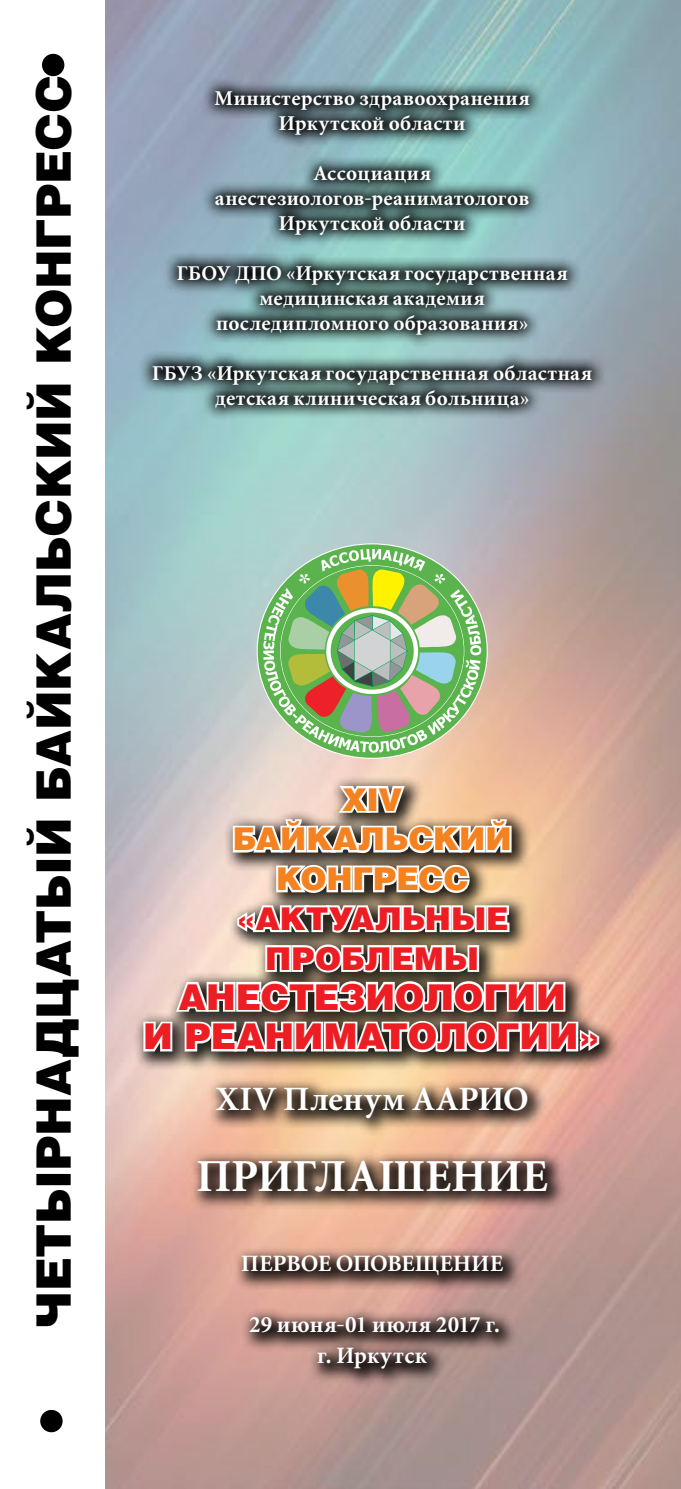
<style>
.page{position:relative;width:681px;height:1489px;background:#fff}
.page>*{position:absolute;margin:0;border:0;box-sizing:border-box;transform-origin:0 0}
.t1{font:900 47.5px "Helios";letter-spacing:-.005em;color:#000}
.t2{font:700 45px "Miniature";letter-spacing:.005em;color:#fff}
.t3{font:900 35.5px/39.8px "Helios";letter-spacing:-.005em;color:#ed1d24;text-align:center}
.t4{font:700 33.5px "Miniature";letter-spacing:.015em;color:#fff}
.t5{font:900 31.5px/39.8px "Helios";letter-spacing:-.005em;color:#f58220;text-align:center}
.t6{font:900 31.5px/39.8px "Helios";letter-spacing:-.005em;color:#ed1d24;text-align:center}
.t7{font:700 23px/31px "Miniature";letter-spacing:.01em;color:#fff;text-align:center}
.t8{font:700 20.75px/25px "Miniature";letter-spacing:.02em;color:#fff;text-align:center}
</style>
<div class="page">
<img style="left:105px;top:0;width:575px;height:1488px">
<svg style="left:138px;top:76px;width:468px;height:345px;background:#6d8a8f"></svg>
<div style="left:133px;top:775px;width:486px;height:613px;background:#000;opacity:.85"></div>
<svg style="left:141px;top:782px;width:461px;height:273px"></svg>
<div style="left:42px;top:54px;width:22px;height:22px;background:#000;border-radius:50%"></div>
<div style="left:40px;top:1409px;width:23px;height:22px;background:#000;border-radius:50%"></div>
<svg style="left:263px;top:549px;width:218px;height:203px;background:#a8ca9d"></svg>
<div style="left:280px;top:565px;width:183px;height:171px;background:#5bb34d;border-radius:50%"></div>
<svg style="left:288px;top:569px;width:168px;height:163px"></svg>
<h1 class="t1" style="left:27px;top:1328px;width:1255px;rotate:-90deg">ЧЕТЫРНАДЦАТЫЙ БАЙКАЛЬСКИЙ КОНГРЕСС</h1>
<p class="t8" style="left:214px;top:87px;width:316px">Министерство здравоохранения<br>Иркутской области</p>
<p class="t8" style="left:215px;top:162px;width:316px">Ассоциация анестезиологов-реаниматологов<br>Иркутской области</p>
<p class="t8" style="left:176px;top:262px;width:392px">ГБОУ ДПО «Иркутская государственная медицинская академия последипломного образования»</p>
<p class="t8" style="left:152px;top:361px;width:441px">ГБУЗ «Иркутская государственная областная детская клиническая больница»</p>
<h3 class="t5" style="left:232px;top:779px;width:280px">XIV<br>БАЙКАЛЬСКИЙ<br>КОНГРЕСС</h3>
<h3 class="t6" style="left:235px;top:898px;width:274px">«АКТУАЛЬНЫЕ<br>ПРОБЛЕМЫ</h3>
<h3 class="t3" style="left:143px;top:976px;width:459px">АНЕСТЕЗИОЛОГИИ<br>И РЕАНИМАТОЛОГИИ»</h3>
<h3 class="t4" style="left:215px;top:1082px;width:314px">XIV Пленум ААРИО</h3>
<h2 class="t2" style="left:196px;top:1153px;width:352px">ПРИГЛАШЕНИЕ</h2>
<p class="t7" style="left:241px;top:1249px;width:263px">ПЕРВОЕ ОПОВЕЩЕНИЕ</p>
<p class="t7" style="left:249px;top:1309px;width:252px">29 июня-01 июля 2017 г. г. Иркутск</p>
</div>
